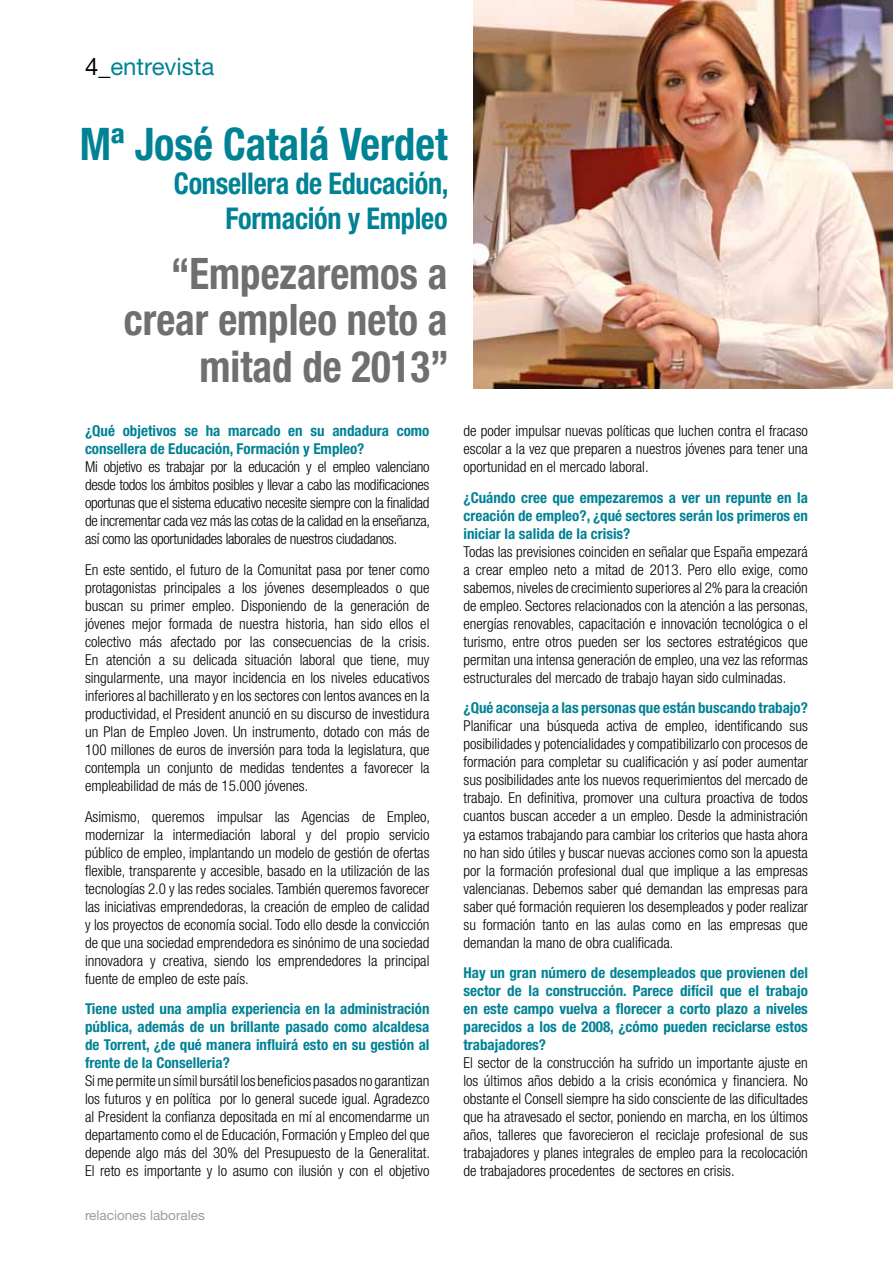
<style>
.page{position:relative;width:893px;height:1263px;background:#fff}
.page>*{position:absolute;margin:0;border:0;box-sizing:border-box;transform-origin:0 0}
.t1{font:700 condensed 45px "Helvetica Neue LT Std";color:#008295;scale:.94 1}
.t2{font:700 condensed 43.5px/46.5px "Helvetica Neue LT Std";color:#706f6f;text-align:right;scale:.94 1}
.t3{font:700 condensed 30px/34.5px "Helvetica Neue LT Std";letter-spacing:-.01em;color:#008295;text-align:right;scale:.94 1}
.t4{font:24px "Helvetica Neue LT Std";color:#008295}
.t5{font:300 condensed 15px/18px "Helvetica Neue LT Std";color:#000;text-align:justify}
.t6{font:700 condensed 15px/18px "Helvetica Neue LT Std";color:#008295;text-align:justify}
.t7{font:13.5px "Helvetica Neue LT Std";color:#9d9d9c}
.s1{color:#000}
</style>
<div class="page">
<img style="left:473px;top:0;width:420px;height:388px">
<h3 class="t4" style="left:85px;top:52px;width:131px"><span class="s1">4_</span>entrevista</h3>
<h1 class="t1" style="left:80px;top:116px;width:393px">Mª José Catalá Verdet</h1>
<h3 class="t3" style="left:174px;top:166px;width:294px">Consellera de Educación,<br>Formación y Empleo</h3>
<h2 class="t2" style="left:124px;top:249px;width:347px">“Empezaremos a crear empleo neto a mitad de 2013”</h2>
<p class="t6" style="left:85px;top:421px;width:346px">¿Qué objetivos se ha marcado en su andadura como consellera de Educación, Formación y Empleo?</p>
<p class="t5" style="left:85px;top:457px;width:346px">Mi objetivo es trabajar por la educación y el empleo valenciano desde todos los ámbitos posibles y llevar a cabo las modificaciones oportunas que el sistema educativo necesite siempre con la finalidad de incrementar cada vez más las cotas de la calidad en la enseñanza, así como las oportunidades laborales de nuestros ciudadanos.</p>
<p class="t5" style="left:85px;top:560px;width:346px">En este sentido, el futuro de la Comunitat pasa por tener como protagonistas principales a los jóvenes desempleados o que buscan su primer empleo. Disponiendo de la generación de jóvenes mejor formada de nuestra historia, han sido ellos el colectivo más afectado por las consecuencias de la crisis.<br>En atención a su delicada situación laboral que tiene, muy singularmente, una mayor incidencia en los niveles educativos inferiores al bachillerato y en los sectores con lentos avances en la productividad, el President anunció en su discurso de investidura un Plan de Empleo Joven. Un instrumento, dotado con más de 100 millones de euros de inversión para toda la legislatura, que contempla un conjunto de medidas tendentes a favorecer la empleabilidad de más de 15.000 jóvenes.</p>
<p class="t5" style="left:85px;top:807px;width:346px">Asimismo, queremos impulsar las Agencias de Empleo, modernizar la intermediación laboral y del propio servicio público de empleo, implantando un modelo de gestión de ofertas flexible, transparente y accesible, basado en la utilización de las tecnologías 2.0 y las redes sociales. También queremos favorecer las iniciativas emprendedoras, la creación de empleo de calidad y los proyectos de economía social. Todo ello desde la convicción de que una sociedad emprendedora es sinónimo de una sociedad innovadora y creativa, siendo los emprendedores la principal fuente de empleo de este país.</p>
<p class="t6" style="left:85px;top:1000px;width:346px">Tiene usted una amplia experiencia en la administración pública, además de un brillante pasado como alcaldesa de Torrent, ¿de qué manera influirá esto en su gestión al frente de la Conselleria?</p>
<p class="t5" style="left:85px;top:1072px;width:346px">Si me permite un símil bursátil los beneficios pasados no garantizan los futuros y en política por lo general sucede igual. Agradezco al President la confianza depositada en mí al encomendarme un departamento como el de Educación, Formación y Empleo del que depende algo más del 30% del Presupuesto de la Generalitat.<br>El reto es importante y lo asumo con ilusión y con el objetivo</p>
<p class="t7" style="left:85px;top:1207px;width:121px">relaciones laborales</p>
<p class="t5" style="left:463px;top:421px;width:346px">de poder impulsar nuevas políticas que luchen contra el fracaso escolar a la vez que preparen a nuestros jóvenes para tener una oportunidad en el mercado laboral.</p>
<p class="t6" style="left:463px;top:488px;width:346px">¿Cuándo cree que empezaremos a ver un repunte en la creación de empleo?, ¿qué sectores serán los primeros en iniciar la salida de la crisis?</p>
<p class="t5" style="left:463px;top:542px;width:346px">Todas las previsiones coinciden en señalar que España empezará a crear empleo neto a mitad de 2013. Pero ello exige, como sabemos, niveles de crecimiento superiores al 2% para la creación de empleo. Sectores relacionados con la atención a las personas, energías renovables, capacitación e innovación tecnológica o el turismo, entre otros pueden ser los sectores estratégicos que permitan una intensa generación de empleo, una vez las reformas estructurales del mercado de trabajo hayan sido culminadas.</p>
<p class="t6" style="left:463px;top:699px;width:346px">¿Qué aconseja a las personas que están buscando trabajo?</p>
<p class="t5" style="left:463px;top:717px;width:346px">Planificar una búsqueda activa de empleo, identificando sus posibilidades y potencialidades y compatibilizarlo con procesos de formación para completar su cualificación y así poder aumentar sus posibilidades ante los nuevos requerimientos del mercado de trabajo. En definitiva, promover una cultura proactiva de todos cuantos buscan acceder a un empleo. Desde la administración ya estamos trabajando para cambiar los criterios que hasta ahora no han sido útiles y buscar nuevas acciones como son la apuesta por la formación profesional dual que implique a las empresas valencianas. Debemos saber qué demandan las empresas para saber qué formación requieren los desempleados y poder realizar su formación tanto en las aulas como en las empresas que demandan la mano de obra cualificada.</p>
<p class="t6" style="left:463px;top:964px;width:346px">Hay un gran número de desempleados que provienen del sector de la construcción. Parece difícil que el trabajo en este campo vuelva a florecer a corto plazo a niveles parecidos a los de 2008, ¿cómo pueden reciclarse estos trabajadores?</p>
<p class="t5" style="left:463px;top:1054px;width:346px">El sector de la construcción ha sufrido un importante ajuste en los últimos años debido a la crisis económica y financiera. No obstante el Consell siempre ha sido consciente de las dificultades que ha atravesado el sector, poniendo en marcha, en los últimos años, talleres que favorecieron el reciclaje profesional de sus trabajadores y planes integrales de empleo para la recolocación de trabajadores procedentes de sectores en crisis.</p>
</div>
